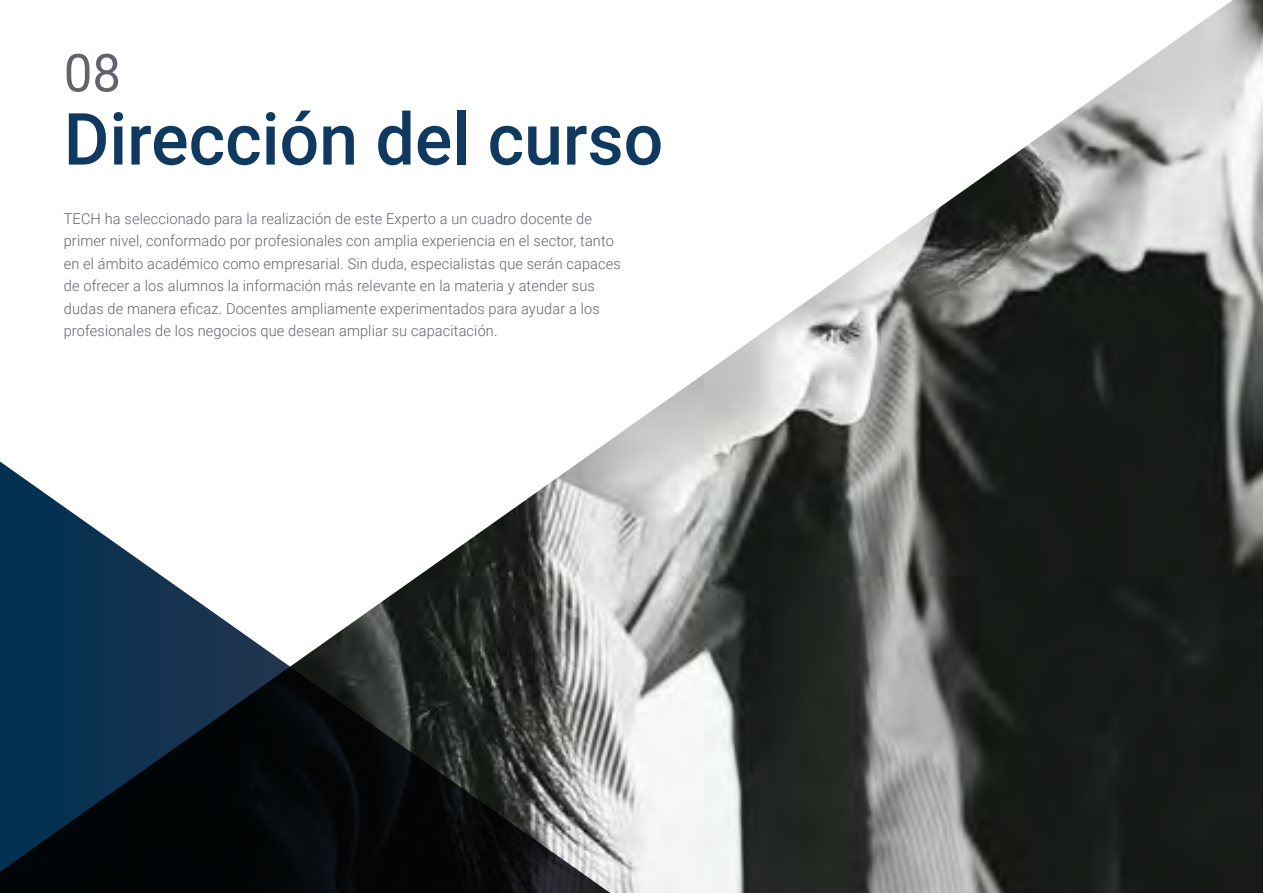
<style>
.page{position:relative;width:1263px;height:893px;background:#fff}
.page>*{position:absolute;margin:0;border:0;box-sizing:border-box;transform-origin:0 0}
.t1{font:500 72px "Roboto";color:#0f395f}
.t2{font:52.5px "Roboto";color:#61646a}
.t3{font:300 15px/22.5px "Roboto";letter-spacing:.01em;color:#61646a}
</style>
<div class="page">
<img style="left:602px;top:0;width:661px;height:893px">
<svg style="left:0;top:446px;width:640px;height:447px"></svg>
<h2 class="t2" style="left:64px;top:36px;width:59px">08</h2>
<h1 class="t1" style="left:64px;top:89px;width:601px">Dirección del curso</h1>
<p class="t3" style="left:64px;top:207px;width:559px">TECH ha seleccionado para la realización de este Experto a un cuadro docente de primer nivel, conformado por profesionales con amplia experiencia en el sector, tanto en el ámbito académico como empresarial. Sin duda, especialistas que serán capaces de ofrecer a los alumnos la información más relevante en la materia y atender sus dudas de manera eficaz. Docentes ampliamente experimentados para ayudar a los profesionales de los negocios que desean ampliar su capacitación.</p>
</div>
